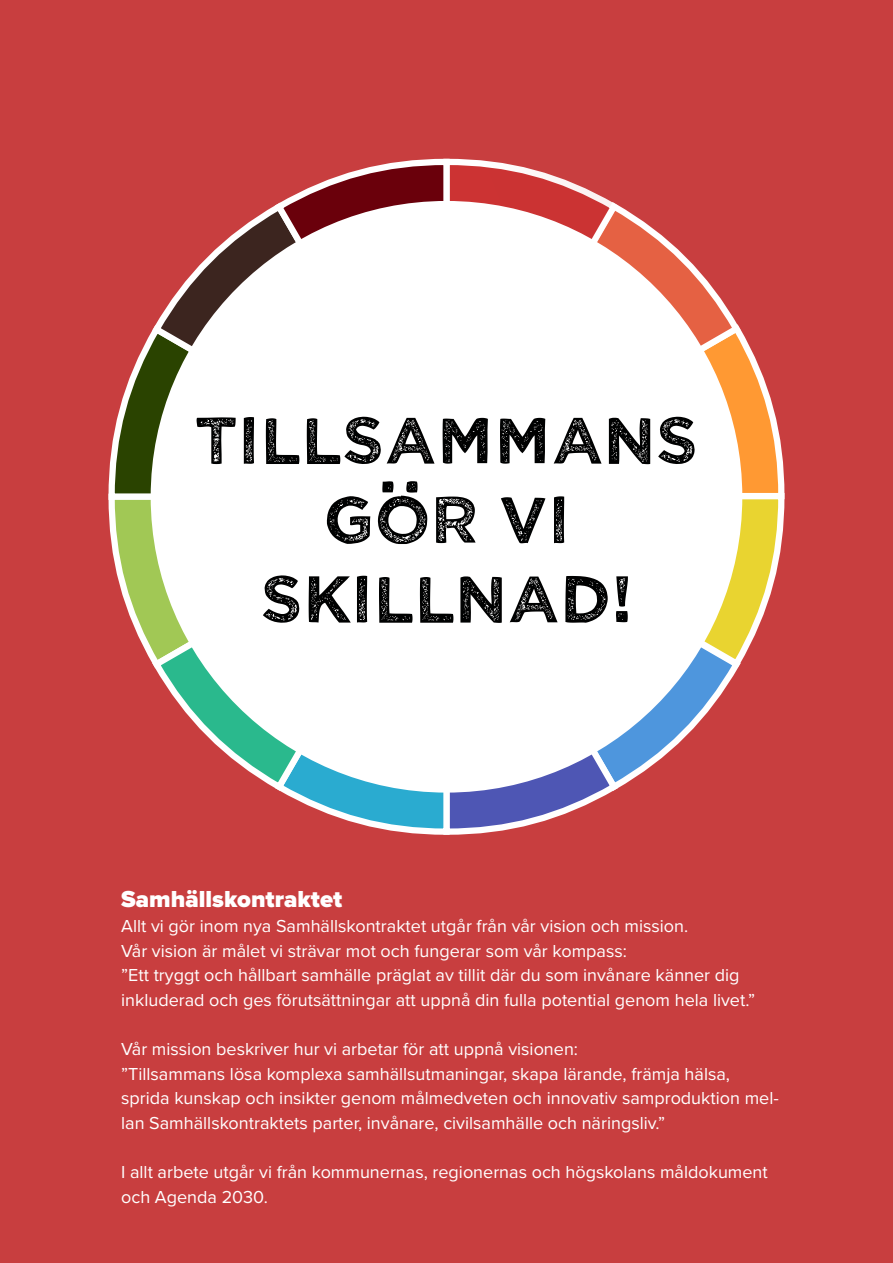
<style>
.page{position:relative;width:893px;height:1263px;background:#c83e3f}
.page>*{position:absolute;margin:0;border:0;box-sizing:border-box;transform-origin:0 0}
.t1{font:66.15px/79.3px "Wicked Grit";color:#000101;text-align:center}
.t2{font:900 24px "Proxima Nova";color:#fff}
.t3{font:18px/24.6px "Proxima Nova";color:#fff}
</style>
<div class="page">
<svg style="left:108px;top:338px;width:40px;height:150px"></svg>
<svg style="left:108px;top:488px;width:40px;height:167px"></svg>
<svg style="left:742px;top:505px;width:43px;height:155px"></svg>
<svg style="left:745px;top:337px;width:40px;height:168px"></svg>
<svg style="left:455px;top:158px;width:155px;height:43px"></svg>
<svg style="left:455px;top:793px;width:154px;height:42px"></svg>
<svg style="left:287px;top:795px;width:168px;height:40px"></svg>
<svg style="left:283px;top:158px;width:172px;height:43px"></svg>
<svg style="left:151px;top:201px;width:591px;height:592px;background:#eadfdd"></svg>
<hr style="left:892px;top:0;width:1px;height:141px;background:#ae1c7a">
<h1 class="t1" style="left:195px;top:397px;width:505px">TILLSAMMANS<br>GÖR VI<br>SKILLNAD!</h1>
<h2 class="t2" style="left:121px;top:881px;width:223px">Samhällskontraktet</h2>
<p class="t3" style="left:121px;top:913px;width:635px">Allt vi gör inom nya Samhällskontraktet utgår från vår vision och mission.<br>Vår vision är målet vi strävar mot och fungerar som vår kompass:<br>”Ett tryggt och hållbart samhälle präglat av tillit där du som invånare känner dig inkluderad och ges förutsättningar att uppnå din fulla potential genom hela livet.”</p>
<p class="t3" style="left:121px;top:1036px;width:659px">Vår mission beskriver hur vi arbetar för att uppnå visionen:<br>”Tillsammans lösa komplexa samhällsutmaningar, skapa lärande, främja hälsa, sprida kunskap och insikter genom målmedveten och innovativ samproduktion mel&shy;lan Samhällskontraktets parter, invånare, civilsamhälle och näringsliv.”</p>
<p class="t3" style="left:121px;top:1159px;width:648px">I allt arbete utgår vi från kommunernas, regionernas och högskolans måldokument och Agenda 2030.</p>
</div>
